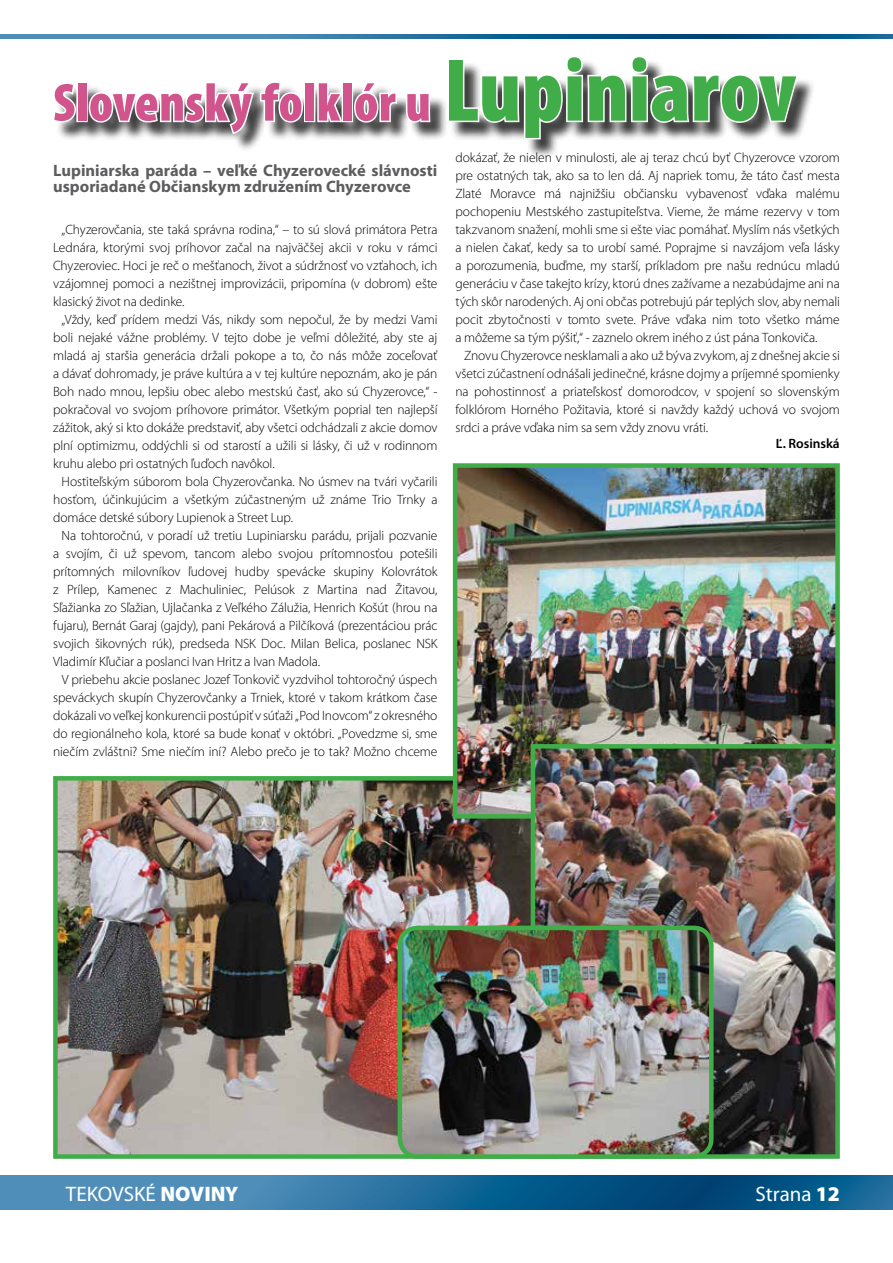
<style>
.page{position:relative;width:893px;height:1263px;background:#fff}
.page>*{position:absolute;margin:0;border:0;box-sizing:border-box;transform-origin:0 0}
.t1{font:900 condensed 54px "Mini Pro";letter-spacing:.005em;color:#d1548c}
.t2{font:21px "Mini Pro";color:#fff}
.t3{font:700 16.5px/16.5px "Mini Pro";color:#5d5d60}
.t4{font:300 13.5px/18px "Mini Pro";letter-spacing:-.01em;color:#000;text-align:justify}
.t5{font:600 13.5px "Mini Pro";letter-spacing:-.005em;color:#000}
.s1{font-size:90px;color:#41ad49}
.s2{font-weight:900}
</style>
<div class="page">
<svg style="left:0;top:1176px;width:893px;height:34px;background:#236d9b"></svg>
<svg style="left:0;top:34px;width:893px;height:4px;background:#246d9c"></svg>
<div style="left:56px;top:58px;width:760px;height:100px;background:#000;opacity:.75"></div>
<svg style="left:56px;top:81px;width:22px;height:43px"></svg>
<div style="left:76px;top:82px;width:12px;height:40px;border:3px solid #fff"></div>
<svg style="left:87px;top:58px;width:217px;height:96px"></svg>
<div style="left:304px;top:82px;width:11px;height:40px;border:3px solid #fff"></div>
<svg style="left:316px;top:80px;width:29px;height:44px"></svg>
<div style="left:342px;top:82px;width:11px;height:40px;border:3px solid #fff"></div>
<svg style="left:352px;top:79px;width:46px;height:45px"></svg>
<svg style="left:404px;top:91px;width:28px;height:33px"></svg>
<svg style="left:446px;top:58px;width:354px;height:83px"></svg>
<img style="left:58px;top:781px;width:473px;height:373px">
<div style="left:53px;top:776px;width:505px;height:383px;border:4px solid #41ad49"></div>
<img style="left:458px;top:468px;width:377px;height:346px">
<div style="left:453px;top:463px;width:387px;height:356px;border:4px solid #41ad49"></div>
<img style="left:536px;top:749px;width:299px;height:405px">
<div style="left:531px;top:744px;width:309px;height:415px;border:4px solid #41ad49"></div>
<img style="left:400px;top:928px;width:311px;height:228px">
<div style="left:398px;top:926px;width:316px;height:233px;border:4px solid #41ad49;border-radius:18px"></div>
<h1 class="t1" style="left:53px;top:73px;width:745px">Slovenský folklór u <span class="s1">Lupiniarov</span></h1>
<p class="t3" style="left:53px;top:162px;width:386px">Lupiniarska paráda – veľké Chyzerovecké slávnosti usporiadané Občianskym združením Chyzerovce</p>
<p class="t4" style="left:53px;top:221px;width:386px;text-indent:9px">„Chyzerovčania, ste taká správna rodina,“ – to sú slová primátora Petra Lednára, ktorými svoj príhovor začal na najväčšej akcii v roku v rámci Chyzeroviec. Hoci je reč o mešťanoch, život a súdržnosť vo vzťahoch, ich vzájomnej pomoci a nezištnej improvizácii, pripomína (v dobrom) ešte klasický život na dedinke.</p>
<p class="t4" style="left:53px;top:311px;width:386px;text-indent:9px">„Vždy, keď prídem medzi Vás, nikdy som nepočul, že by medzi Vami boli nejaké vážne problémy. V tejto dobe je veľmi dôležité, aby ste aj mladá aj staršia generácia držali pokope a to, čo nás môže zoceľovať a dávať dohromady, je práve kultúra a v tej kultúre nepoznám, ako je pán Boh nado mnou, lepšiu obec alebo mestskú časť, ako sú Chyzerovce,“ - pokračoval vo svojom príhovore primátor. Všetkým poprial ten najlepší zážitok, aký si kto dokáže predstaviť, aby všetci odchádzali z akcie domov plní optimizmu, oddýchli si od starostí a užili si lásky, či už v rodinnom kruhu alebo pri ostatných ľuďoch navôkol.</p>
<p class="t4" style="left:53px;top:473px;width:386px;text-indent:9px">Hostiteľským súborom bola Chyzerovčanka. No úsmev na tvári vyčarili hosťom, účinkujúcim a všetkým zúčastneným už známe Trio Trnky a domáce detské súbory Lupienok a Street Lup.</p>
<p class="t4" style="left:53px;top:527px;width:386px;text-indent:9px">Na tohtoročnú, v poradí už tretiu Lupiniarsku parádu, prijali pozvanie a svojím, či už spevom, tancom alebo svojou prítomnosťou potešili prítomných milovníkov ľudovej hudby spevácke skupiny Kolovrátok z Prílep, Kamenec z Machuliniec, Pelúsok z Martina nad Žitavou, Sľažianka zo Sľažian, Ujlačanka z Veľkého Zálužia, Henrich Košút (hrou na fujaru), Bernát Garaj (gajdy), pani Pekárová a Pilčíková (prezentáciou prác svojich šikovných rúk), predseda NSK Doc. Milan Belica, poslanec NSK Vladimír Kľučiar a poslanci Ivan Hritz a Ivan Madola.</p>
<p class="t4" style="left:53px;top:671px;width:386px;text-indent:9px">V priebehu akcie poslanec Jozef Tonkovič vyzdvihol tohtoročný úspech speváckych skupín Chyzerovčanky a Trniek, ktoré v takom krátkom čase dokázali vo veľkej konkurencii postúpiť v súťaži „Pod Inovcom“ z okresného do regionálneho kola, ktoré sa bude konať v októbri. „Povedzme si, sme niečím zvláštni? Sme niečím iní? Alebo prečo je to tak? Možno chceme</p>
<p class="t4" style="left:455px;top:149px;width:386px">dokázať, že nielen v minulosti, ale aj teraz chcú byť Chyzerovce vzorom pre ostatných tak, ako sa to len dá. Aj napriek tomu, že táto časť mesta Zlaté Moravce má najnižšiu občiansku vybavenosť vďaka malému pochopeniu Mestského zastupiteľstva. Vieme, že máme rezervy v tom takzvanom snažení, mohli sme si ešte viac pomáhať. Myslím nás všetkých a nielen čakať, kedy sa to urobí samé. Poprajme si navzájom veľa lásky a porozumenia, buďme, my starší, príkladom pre našu rednúcu mladú generáciu v čase takejto krízy, ktorú dnes zažívame a nezabúdajme ani na tých skôr narodených. Aj oni občas potrebujú pár teplých slov, aby nemali pocit zbytočnosti v tomto svete. Práve vďaka nim toto všetko máme a môžeme sa tým pýšiť,“ - zaznelo okrem iného z úst pána Tonkoviča.</p>
<p class="t4" style="left:455px;top:347px;width:386px;text-indent:9px">Znovu Chyzerovce nesklamali a ako už býva zvykom, aj z dnešnej akcie si všetci zúčastnení odnášali jedinečné, krásne dojmy a príjemné spomienky na pohostinnosť a priateľskosť domorodcov, v spojení so slovenským folklórom Horného Požitavia, ktoré si navždy každý uchová vo svojom srdci a práve vďaka nim sa sem vždy znovu vráti.</p>
<p class="t5" style="left:776px;top:436px;width:65px">Ľ. Rosinská</p>
<h2 class="t2" style="left:66px;top:1182px;width:174px">TEKOVSKÉ <span class="s2">NOVINY</span></h2>
<h2 class="t2" style="left:756px;top:1182px;width:86px">Strana <span class="s2">12</span></h2>
</div>
